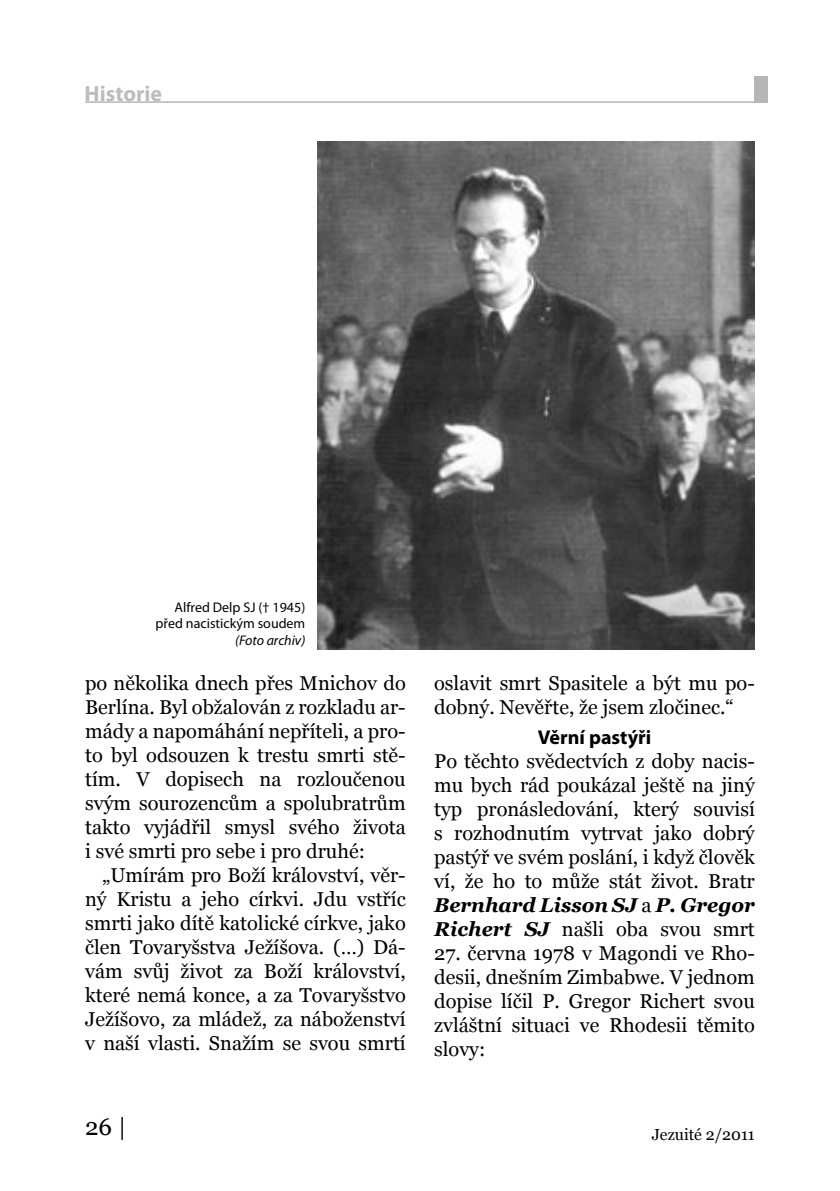
<style>
.page{position:relative;width:840px;height:1191px;background:#fff}
.page>*{position:absolute;margin:0;border:0;box-sizing:border-box;transform-origin:0 0}
.t1{font:24px "Georgia";color:#000}
.t2{font:700 22px "Myriad Pro";color:#bcbcbc}
.Text_článku{font:20px/24px "Georgia";color:#000;text-align:justify}
.Mezititulky{font:700 20px "Myriad Pro";color:#000}
.t3{font:16px "Georgia";color:#000}
.Popisky_fotek{font:14px "Myriad Pro";color:#000}
.Popisky_fotek-2{font:italic 14px "Myriad Pro";color:#000}
.s1{font-weight:700;font-style:italic}
</style>
<div class="page">
<hr style="left:85px;top:101px;width:669px;height:2px;background:#b6b6b6">
<div style="left:754px;top:76px;width:13px;height:26px;background:#b6b6b6"></div>
<img style="left:317px;top:142px;width:437px;height:508px">
<p class="t2" style="left:85px;top:82px;width:79px">Historie</p>
<p class="Popisky_fotek" style="left:174px;top:599px;width:132px">Alfred Delp SJ († 1945)</p>
<p class="Popisky_fotek" style="left:155px;top:616px;width:151px">před nacistickým soudem</p>
<p class="Popisky_fotek-2" style="left:235px;top:633px;width:72px">(Foto archiv)</p>
<p class="Text_článku" style="left:85px;top:671px;width:322px">po několika dnech přes Mnichov do Berlína. Byl obžalován z rozkladu ar&shy;mády a napomáhání nepříteli, a pro&shy;to byl odsouzen k trestu smrti stě&shy;tím. V dopisech na rozloučenou svým sourozencům a spolubratrům takto vyjádřil smysl svého života i své smrti pro sebe i pro druhé:</p>
<p class="Text_článku" style="left:85px;top:863px;width:322px;text-indent:17px">„Umírám pro Boží království, věr&shy;ný Kristu a jeho církvi. Jdu vstříc smrti jako dítě katolické církve, jako člen Tovaryšstva Ježíšova. (…) Dá&shy;vám svůj život za Boží království, které nemá konce, a za Tovaryšstvo Ježíšovo, za mládež, za náboženství v naší vlasti. Snažím se svou smrtí</p>
<p class="Text_článku" style="left:434px;top:671px;width:322px">oslavit smrt Spasitele a být mu po&shy;dobný. Nevěřte, že jsem zločinec.“</p>
<p class="Mezititulky" style="left:537px;top:726px;width:115px">Věrní pastýři</p>
<p class="Text_článku" style="left:434px;top:749px;width:322px">Po těchto svědectvích z doby nacis&shy;mu bych rád poukázal ještě na jiný typ pronásledování, který souvisí s rozhodnutím vytrvat jako dobrý pastýř ve svém poslání, i když člověk ví, že ho to může stát život. Bratr <span class="s1">Bernhard Lisson SJ</span> a <span class="s1">P. Gregor Richert SJ</span> našli oba svou smrt</p>
<p class="Text_článku" style="left:434px;top:941px;width:322px">27. června 1978 v Magondi ve Rho&shy;desii, dnešním Zimbabwe. V jednom dopise líčil P. Gregor Richert svou zvláštní situaci ve Rhodesii těmito slovy:</p>
<p class="t1" style="left:85px;top:1112px;width:43px">26 |</p>
<p class="t3" style="left:651px;top:1125px;width:105px">Jezuité 2/2011</p>
</div>
